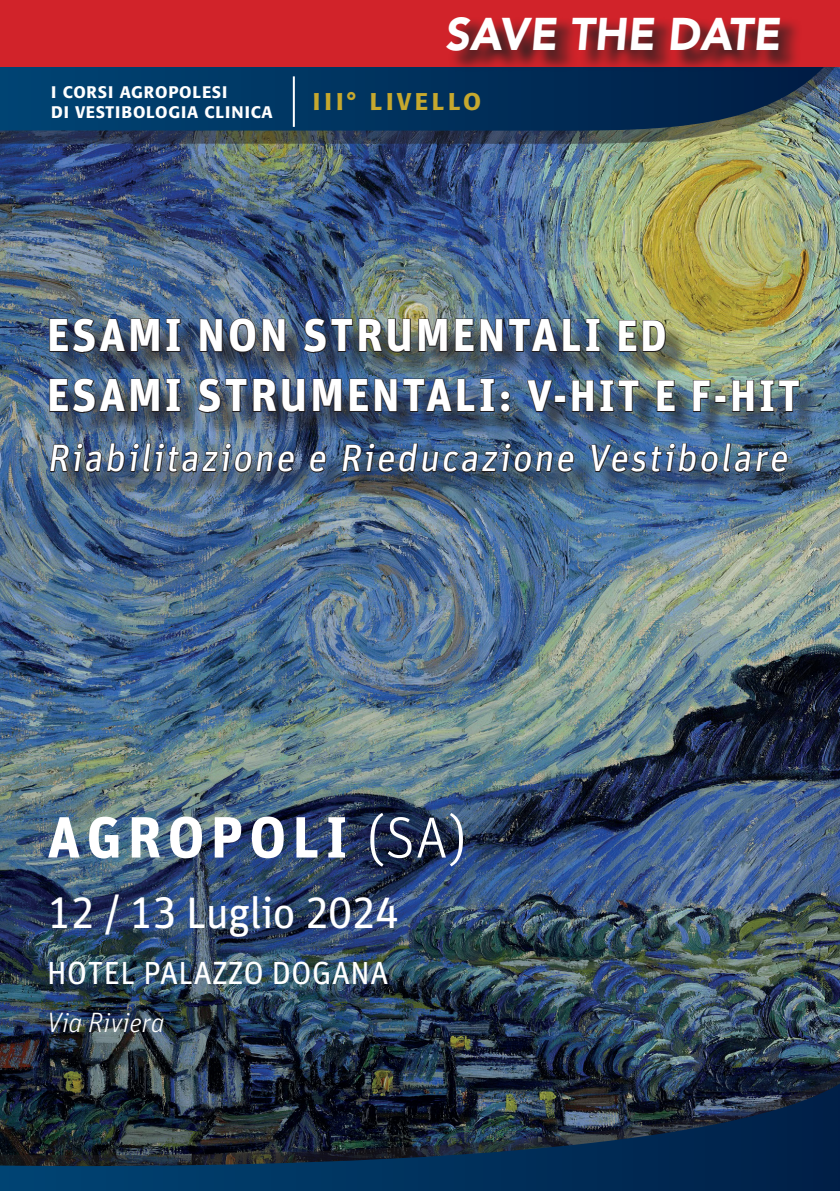
<style>
.page{position:relative;width:840px;height:1191px;background:#fff}
.page>*{position:absolute;margin:0;border:0;box-sizing:border-box;transform-origin:0 0}
.t1{font:700 58px "FF Unit Pro";letter-spacing:.1em;color:#fff}
.t2{font:700 46px/60px "FF Unit Pro";letter-spacing:.05em;color:#fff}
.t3{font:900 45.4px "Avenir LT Std";color:#fff;scale:.95 1}
.t4{font:44px "FF Unit Pro";letter-spacing:-.02em;color:#fff}
.t5{font:38px "FF Unit Pro";color:#fff}
.t6{font:32px "FF Unit Pro";color:#fff}
.t7{font:italic 300 28px "FF Unit Pro";color:#fff}
.t8{font:500 24px "Formata";letter-spacing:.15em;color:#c6a82e}
.t9{font:500 16.6px/20px "Formata";letter-spacing:.05em;color:#fff}
.s1{font-size:44px}
.s2{font-weight:300}
</style>
<div class="page">
<img style="left:0;top:143px;width:839px;height:894px">
<div style="left:52px;top:321px;width:771px;height:176px;background:#231f20;opacity:.75"></div>
<img style="left:49px;top:310px;width:132px;height:44px">
<svg style="left:199px;top:317px;width:87px;height:36px;background:#3f4d63"></svg>
<img style="left:302px;top:317px;width:109px;height:37px">
<svg style="left:417px;top:318px;width:31px;height:35px"></svg>
<img style="left:454px;top:310px;width:146px;height:43px">
<svg style="left:617px;top:319px;width:49px;height:34px;background:#67725a"></svg>
<img style="left:49px;top:370px;width:132px;height:44px">
<img style="left:197px;top:377px;width:145px;height:37px">
<img style="left:348px;top:370px;width:163px;height:43px">
<svg style="left:525px;top:379px;width:28px;height:37px"></svg>
<div style="left:554px;top:395px;width:11px;height:8px;border:1px solid #231f20"></div>
<img style="left:570px;top:379px;width:69px;height:34px">
<svg style="left:655px;top:379px;width:20px;height:34px"></svg>
<svg style="left:691px;top:379px;width:19px;height:34px"></svg>
<div style="left:714px;top:395px;width:11px;height:8px;border:1px solid #231f20"></div>
<img style="left:731px;top:379px;width:69px;height:34px">
<img style="left:49px;top:436px;width:246px;height:38px">
<svg style="left:308px;top:450px;width:19px;height:23px"></svg>
<svg style="left:341px;top:436px;width:234px;height:38px;background:#375171"></svg>
<img style="left:590px;top:435px;width:198px;height:44px">
<div style="left:0;top:1037px;width:839px;height:154px;background:#231f20;opacity:.5"></div>
<img style="left:0;top:1083px;width:839px;height:108px">
<div style="left:0;top:54px;width:839px;height:89px;background:#231f20;opacity:.5"></div>
<svg style="left:0;top:67px;width:839px;height:64px;background:#09385f"></svg>
<hr style="left:293px;top:76px;width:2px;height:51px;background:#fff">
<div style="left:0;top:0;width:839px;height:67px;background:#d1232a"></div>
<svg style="left:448px;top:21px;width:353px;height:52px"></svg>
<p class="t3" style="left:445px;top:6px;width:359px">SAVE THE DATE</p>
<p class="t9" style="left:51px;top:82px;width:223px">I CORSI AGROPOLESI<br>DI VESTIBOLOGIA CLINICA</p>
<p class="t8" style="left:313px;top:86px;width:170px">III° LI VELLO</p>
<p class="t2" style="left:47px;top:303px;width:754px">ESAMI NON STRUMENTALI <span class="s1">ED<br></span>ESAMI STRUMENTALI<span class="s1">: V-HIT e F-HIT</span></p>
<p class="t5" style="left:47px;top:432px;width:748px">Riabilitazione e Rieducazione Vestibolare</p>
<p class="t1" style="left:47px;top:795px;width:420px">AGROPOLI <span class="s2">(sa)</span></p>
<p class="t4" style="left:47px;top:882px;width:353px">12 / 13 Luglio 2024</p>
<p class="t6" style="left:47px;top:950px;width:343px">HOTEL PALAZZO DOGANA</p>
<p class="t7" style="left:47px;top:1004px;width:119px">Via Riviera</p>
</div>
